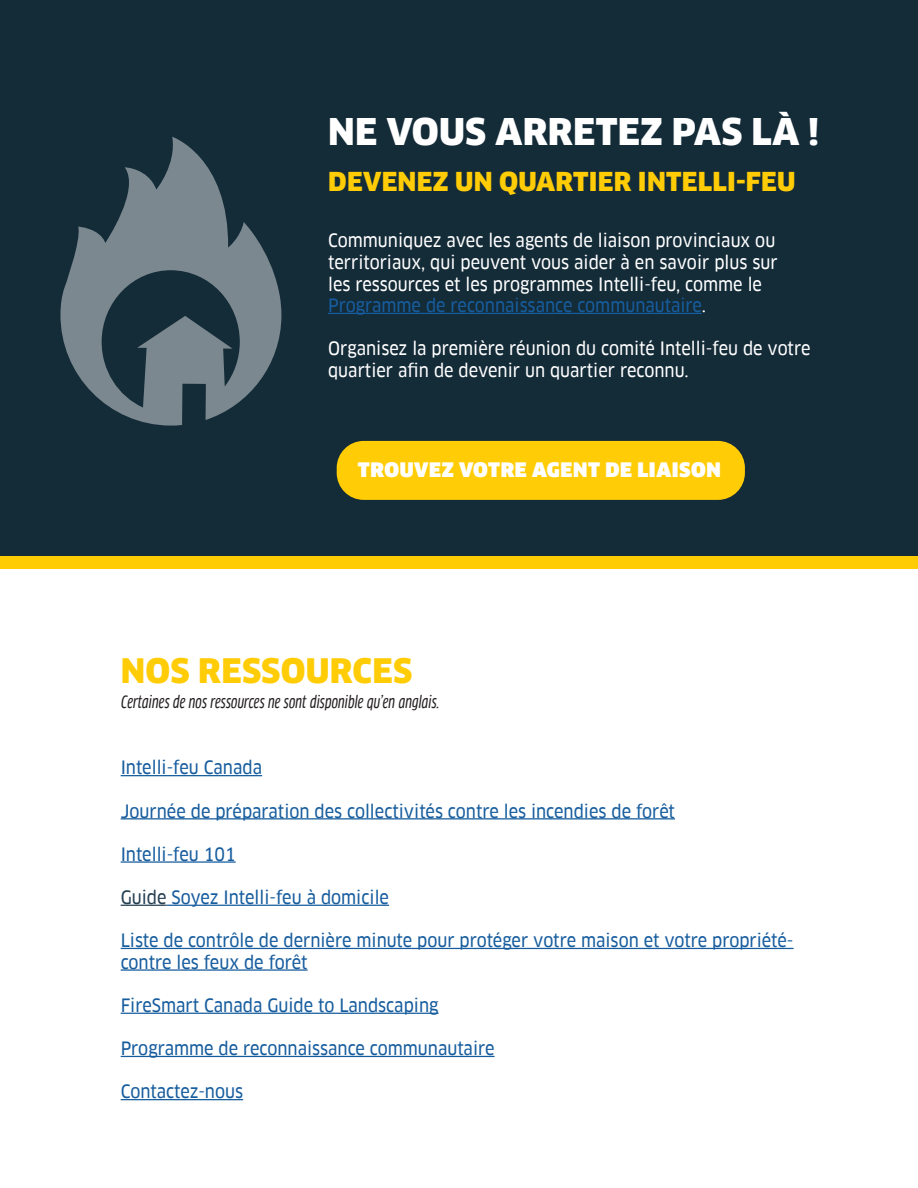
<style>
.page{position:relative;width:918px;height:1188px;background:#fff}
.page>*{position:absolute;margin:0;border:0;box-sizing:border-box;transform-origin:0 0}
.t1{font:900 36px "Clan Pro";letter-spacing:.01em;color:#fff}
.t2{font:900 33px "Clan Pro";letter-spacing:.01em;color:#ffcc05}
.t3{font:900 25.5px "Clan Pro";letter-spacing:.01em;color:#ffcc05}
.t4{font:900 19.5px "Clan Pro";letter-spacing:.03em;color:#fff}
.t5{font:18px/21.6px "Clan Pro Narr News";color:#175d9e}
.t6{font:18px/21.6px "Clan Pro Narr News";color:#fff}
.t7{font:italic 16.5px "Clan Pro Cond News";color:#231f20}
.s1{color:#175d9e}
.s2{color:#264052}
</style>
<div class="page">
<div style="left:1px;top:0;width:917px;height:562px;background:#142b38"></div>
<hr style="left:328px;top:313px;width:374px;height:1px;background:#175d9e">
<hr style="left:121px;top:775px;width:141px;height:1px;background:#175d9e">
<hr style="left:121px;top:818px;width:554px;height:1px;background:#175d9e">
<hr style="left:121px;top:861px;width:115px;height:2px;background:#175d9e">
<hr style="left:121px;top:905px;width:46px;height:1px;background:#264052">
<hr style="left:167px;top:905px;width:222px;height:1px;background:#175d9e">
<hr style="left:121px;top:948px;width:673px;height:1px;background:#175d9e">
<hr style="left:121px;top:969px;width:187px;height:2px;background:#175d9e">
<hr style="left:121px;top:1013px;width:318px;height:1px;background:#175d9e">
<hr style="left:121px;top:1056px;width:374px;height:1px;background:#175d9e">
<hr style="left:121px;top:1099px;width:122px;height:1px;background:#175d9e">
<div style="left:1px;top:556px;width:917px;height:12px;background:#ffcc03"></div>
<svg style="left:60px;top:137px;width:222px;height:289px"></svg>
<div style="left:337px;top:441px;width:408px;height:59px;background:#ffcc05;border-radius:27px"></div>
<p class="t1" style="left:328px;top:110px;width:492px">NE VOUS ARRETEZ PAS LÀ !</p>
<p class="t3" style="left:328px;top:167px;width:469px">DEVENEZ UN QUARTIER INTELLI-FEU</p>
<p class="t6" style="left:328px;top:230px;width:451px">Communiquez avec les agents de liaison provinciaux ou territoriaux, qui peuvent vous aider à en savoir plus sur les ressources et les programmes Intelli-feu, comme le <span class="s1">Programme de reconnaissance communautaire</span>.</p>
<p class="t6" style="left:328px;top:338px;width:484px">Organisez la première réunion du comité Intelli-feu de votre quartier afin de devenir un quartier reconnu.</p>
<p class="t4" style="left:358px;top:458px;width:365px">TROUVEZ VOTRE AGENT DE LIAISON</p>
<p class="t2" style="left:121px;top:651px;width:293px">NOS RESSOURCES</p>
<p class="t7" style="left:121px;top:692px;width:320px">Certaines de nos ressources ne sont disponible qu’en anglais.</p>
<p class="t5" style="left:121px;top:757px;width:143px">Intelli-feu Canada</p>
<p class="t5" style="left:121px;top:800px;width:556px">Journée de préparation des collectivités contre les incendies de forêt</p>
<p class="t5" style="left:121px;top:844px;width:117px">Intelli-feu 101</p>
<p class="t5" style="left:121px;top:887px;width:270px"><span class="s2">Guide</span> Soyez Intelli-feu à domicile</p>
<p class="t5" style="left:121px;top:930px;width:674px">Liste de contrôle de dernière minute pour protéger votre maison et votre propriété&shy;contre les feux de forêt</p>
<p class="t5" style="left:121px;top:995px;width:319px">FireSmart Canada Guide to Landscaping</p>
<p class="t5" style="left:121px;top:1038px;width:375px">Programme de reconnaissance communautaire</p>
<p class="t5" style="left:121px;top:1081px;width:124px">Contactez-nous</p>
</div>
